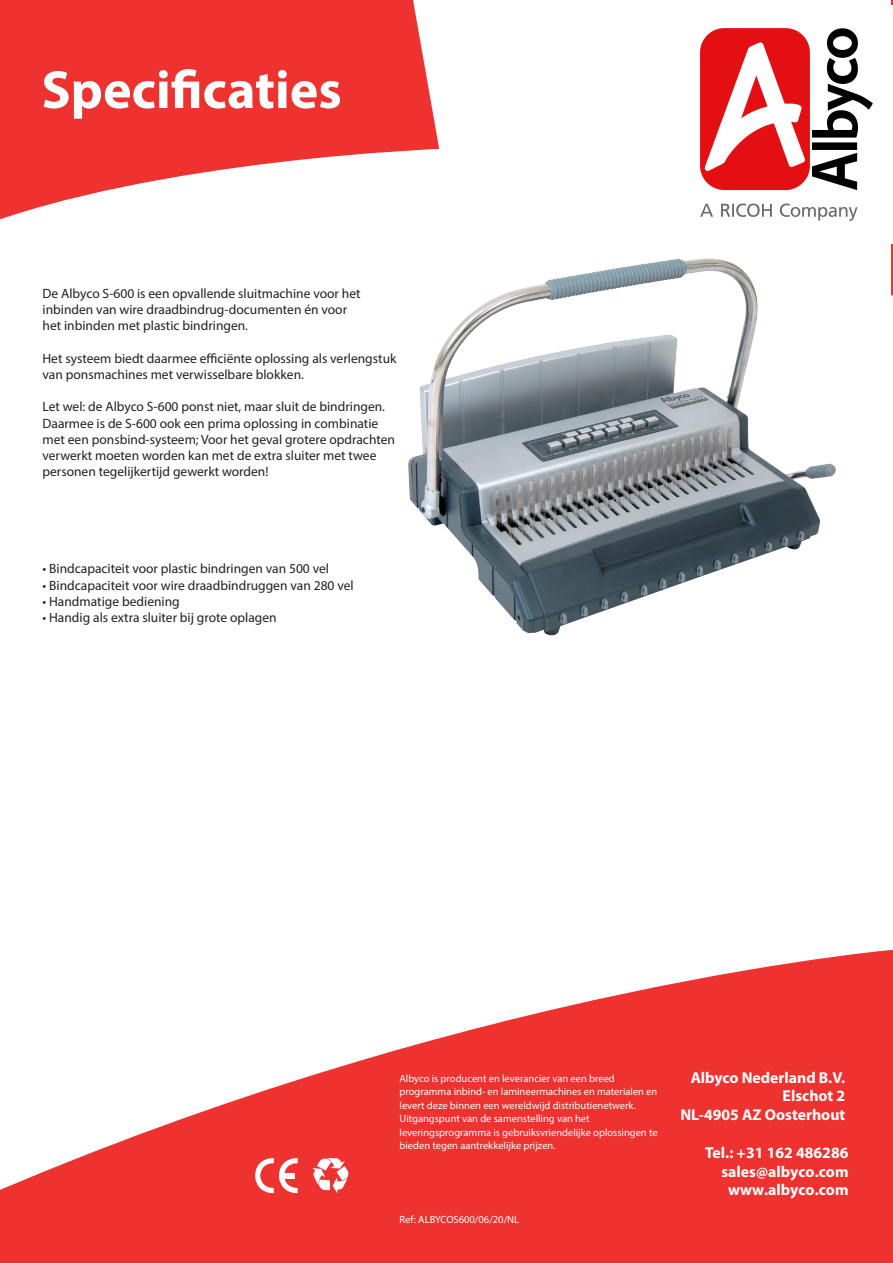
<style>
.page{position:relative;width:893px;height:1263px;background:#fff}
.page>*{position:absolute;margin:0;border:0;box-sizing:border-box;transform-origin:0 0}
.Testo_Titolo1_2righe{font:700 54px "Myriad Pro";color:#fff}
.t1{font:700 15.75px/18.6px "Myriad Pro";color:#fff;text-align:right}
.t2{font:13.5px/16.2px "Myriad Pro";color:#231f20}
.Testo_fondo_2{font:10.5px/13.5px "Myriad Pro";color:#fff}
</style>
<div class="page">
<svg style="left:892px;top:0;width:1px;height:296px"></svg>
<svg style="left:0;top:0;width:439px;height:220px;fill:#ee3230"></svg>
<svg style="left:0;top:949px;width:893px;height:314px;fill:#ee3230"></svg>
<svg style="left:312px;top:1158px;width:37px;height:35px"></svg>
<svg style="left:254px;top:1158px;width:44px;height:36px"></svg>
<div style="left:283px;top:1173px;width:11px;height:5px;background:#fff"></div>
<svg style="left:10px;top:1075px;width:32px;height:21px"></svg>
<img style="left:408px;top:258px;width:428px;height:377px">
<img style="left:700px;top:6px;width:193px;height:237px">
<p class="Testo_Titolo1_2righe" style="left:41px;top:55px;width:302px">Specificaties</p>
<p class="t2" style="left:43px;top:285px;width:320px">De Albyco S-600 is een opvallende sluitmachine voor het</p>
<p class="t2" style="left:43px;top:301px;width:306px">inbinden van wire draadbindrug-documenten én voor</p>
<p class="t2" style="left:43px;top:318px;width:207px">het inbinden met plastic bindringen.</p>
<p class="t2" style="left:43px;top:350px;width:355px">Het systeem biedt daarmee efficiënte oplossing als verlengstuk van ponsmachines met verwisselbare blokken.</p>
<p class="t2" style="left:43px;top:399px;width:354px">Let wel: de Albyco S-600 ponst niet, maar sluit de bindringen.<br>Daarmee is de S-600 ook een prima oplossing in combinatie met een ponsbind-systeem; Voor het geval grotere opdrachten verwerkt moeten worden kan met de extra sluiter met twee personen tegelijkertijd gewerkt worden!</p>
<p class="t2" style="left:43px;top:561px;width:288px">• Bindcapaciteit voor plastic bindringen van 500 vel</p>
<p class="t2" style="left:43px;top:577px;width:313px">• Bindcapaciteit voor wire draadbindruggen van 280 vel</p>
<p class="t2" style="left:43px;top:593px;width:139px">• Handmatige bediening</p>
<p class="t2" style="left:43px;top:609px;width:236px">• Handig als extra sluiter bij grote oplagen</p>
<p class="Testo_fondo_2" style="left:400px;top:1071px;width:260px">Albyco is producent en leverancier van een breed programma inbind- en lamineermachines en materialen en levert deze binnen een wereldwijd distributienetwerk.<br>Uitgangspunt van de samenstelling van het leveringsprogramma is gebruiksvriendelijke oplossingen te bieden tegen aantrekkelijke prijzen.</p>
<p class="Testo_fondo_2" style="left:400px;top:1212px;width:121px">Ref: ALBYCOS600/06/20/NL</p>
<p class="t1" style="left:691px;top:1067px;width:156px">Albyco Nederland B.V.</p>
<p class="t1" style="left:783px;top:1086px;width:64px">Elschot 2</p>
<p class="t1" style="left:680px;top:1105px;width:166px">NL-4905 AZ Oosterhout</p>
<p class="t1" style="left:705px;top:1143px;width:145px">Tel.: +31 162 486286 sales@albyco.com www.albyco.com</p>
</div>
